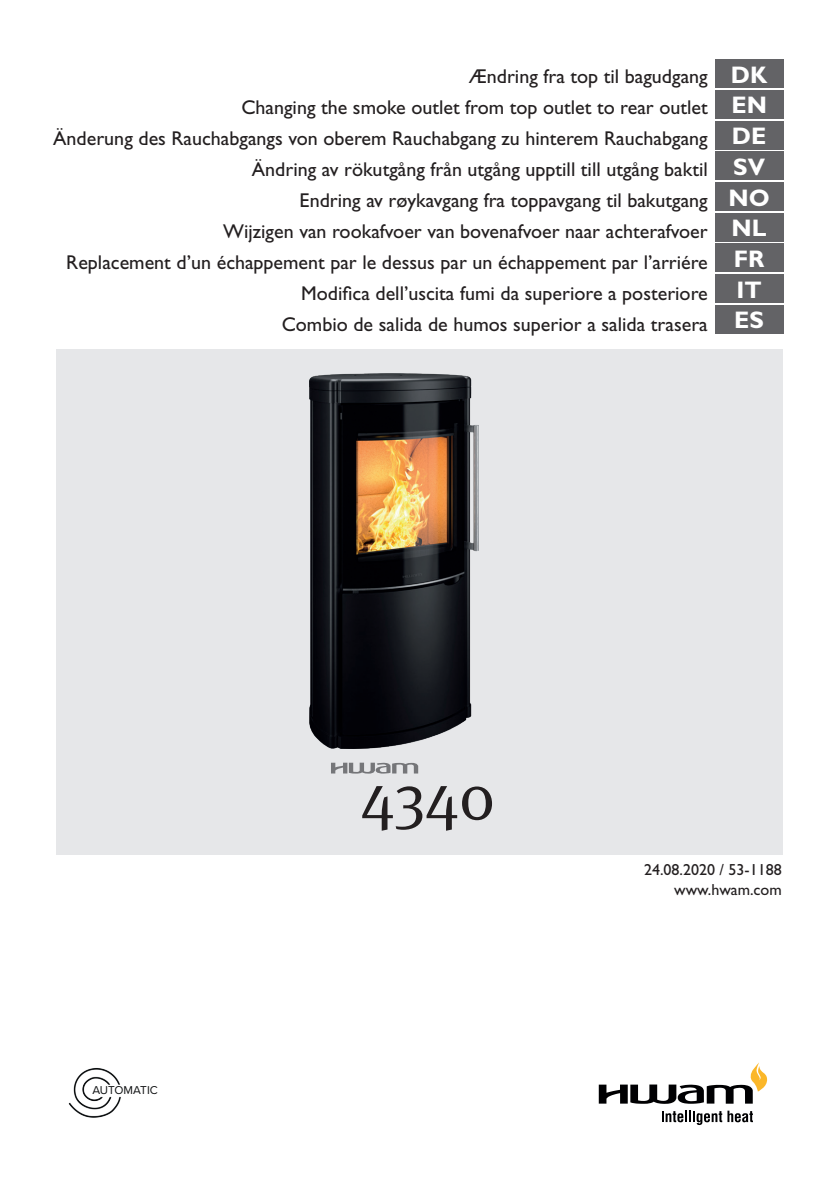
<style>
.page{position:relative;width:840px;height:1191px;background:#fff}
.page>*{position:absolute;margin:0;border:0;box-sizing:border-box;transform-origin:0 0}
.t1{font:63.8px "Meta Serif Pro";color:#231f20}
.t2{font:700 24px/30.6px "Gill Sans";color:#fff}
.t3{font:20px/31px "Gill Sans";color:#231f20;text-align:right}
.t4{font:16px "Gill Sans";color:#231f20}
.t5{font:16px "Gill Sans";color:#231f20}
.t6{font:11.8px "Proxima Nova";color:#111314}
</style>
<div class="page">
<svg style="left:727px;top:1110px;width:25px;height:12px"></svg>
<svg style="left:662px;top:1110px;width:59px;height:15px"></svg>
<svg style="left:598px;top:1062px;width:169px;height:42px"></svg>
<div style="left:714px;top:60px;width:68px;height:28px;background:#636366"></div>
<div style="left:714px;top:152px;width:68px;height:28px;background:#636366"></div>
<div style="left:714px;top:182px;width:68px;height:29px;background:#636366"></div>
<div style="left:714px;top:90px;width:68px;height:29px;background:#636366"></div>
<div style="left:714px;top:121px;width:68px;height:28px;background:#636366"></div>
<div style="left:714px;top:305px;width:68px;height:28px;background:#636366"></div>
<div style="left:714px;top:274px;width:68px;height:29px;background:#636366"></div>
<div style="left:714px;top:244px;width:68px;height:28px;background:#636366"></div>
<div style="left:714px;top:213px;width:68px;height:28px;background:#636366"></div>
<img style="left:68px;top:1068px;width:53px;height:50px">
<div style="left:57px;top:349px;width:725px;height:505px;background:#e6e7e9"></div>
<svg style="left:331px;top:762px;width:87px;height:11px"></svg>
<img style="left:309px;top:374px;width:169px;height:374px">
<p class="t3" style="left:53px;top:61px;width:655px">Ændring fra top til bagudgang<br>Changing the smoke outlet from top outlet to rear outlet<br>Änderung des Rauchabgangs von oberem Rauchabgang zu hinterem Rauchabgang Ändring av rökutgång från utgång upptill till utgång baktil<br>Endring av røykavgang fra toppavgang til bakutgang<br>Wijzigen van rookafvoer van bovenafvoer naar achterafvoer<br>Replacement d’un échappement par le dessus par un échappement par l’arriére Modifica dell’uscita fumi da superiore a posteriore<br>Combio de salida de humos superior a salida trasera</p>
<p class="t2" style="left:730px;top:59px;width:38px">DK</p>
<p class="t2" style="left:731px;top:90px;width:37px">EN<br>DE</p>
<p class="t2" style="left:728px;top:151px;width:43px">SV<br>NO</p>
<p class="t2" style="left:731px;top:213px;width:37px">NL</p>
<p class="t2" style="left:733px;top:243px;width:32px">FR</p>
<p class="t2" style="left:736px;top:274px;width:27px">IT</p>
<p class="t2" style="left:733px;top:305px;width:31px">ES</p>
<h1 class="t1" style="left:360px;top:751px;width:135px">4340</h1>
<p class="t6" style="left:92px;top:1081px;width:67px">AUTOMATIC</p>
<p class="t4" style="left:643px;top:861px;width:139px">24.08.2020 / 53-1188</p>
<p class="t5" style="left:674px;top:880px;width:109px">www.hwam.com</p>
</div>
